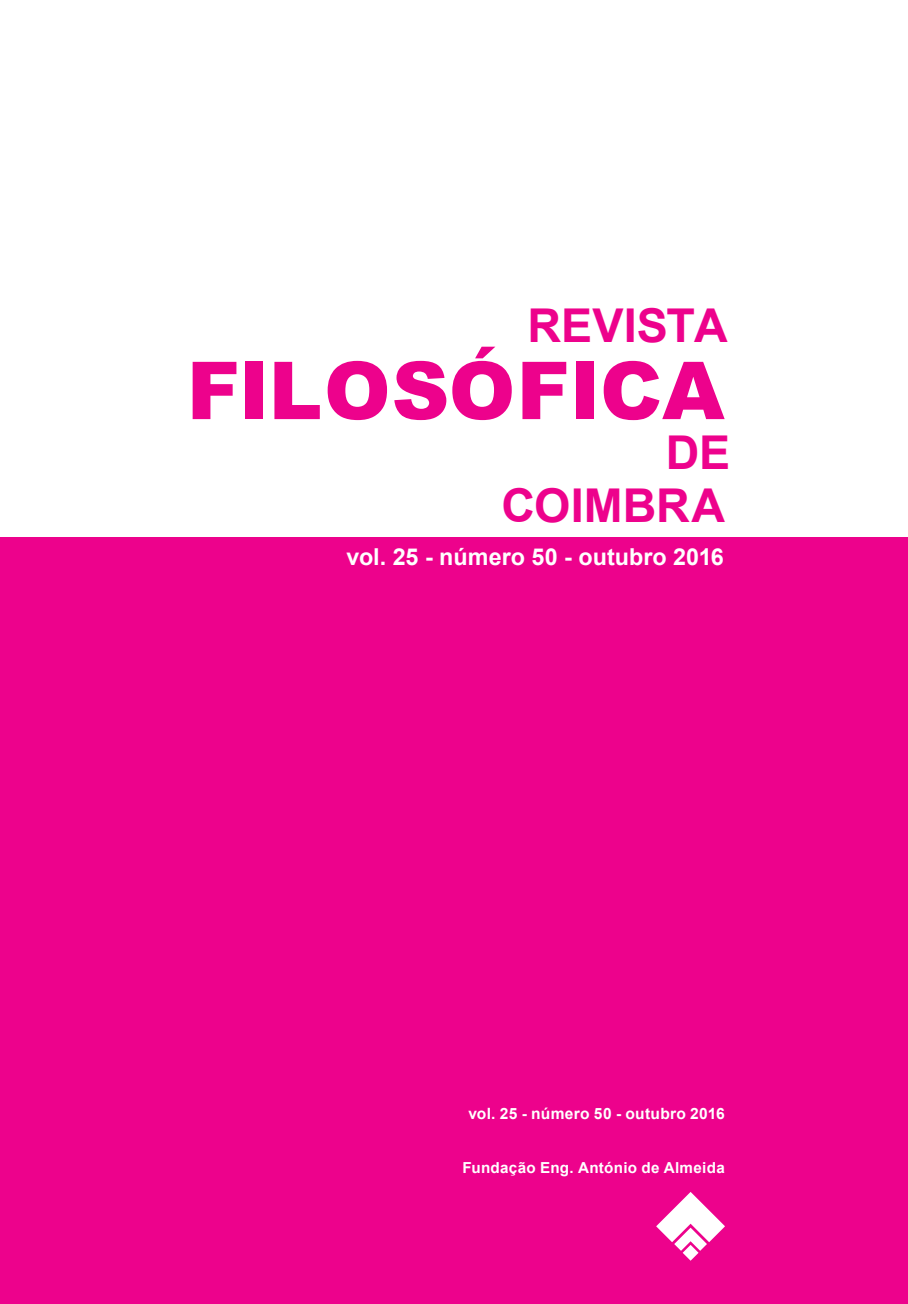
<style>
.page{position:relative;width:908px;height:1304px;background:#fff}
.page>*{position:absolute;margin:0;border:0;box-sizing:border-box;transform-origin:0 0}
.t1{font:900 80px "Arial";letter-spacing:-.005em;color:#ed028c}
.t2{font:700 46.6px "Arial";color:#ed028c}
.t3{font:700 23.4px "Arial";color:#fff}
.t4{font:700 15.6px "Arial";letter-spacing:.015em;color:#fff}
.t5{font:700 15.2px "Arial";letter-spacing:.02em;color:#fff}
</style>
<div class="page">
<div style="left:0;top:537px;width:907px;height:767px;background:#ed028c"></div>
<svg style="left:656px;top:1192px;width:68px;height:69px"></svg>
<p class="t2" style="left:527px;top:295px;width:202px">REVISTA</p>
<p class="t1" style="left:187px;top:332px;width:539px">FILOSÓFICA</p>
<p class="t2" style="left:665px;top:422px;width:66px">DE</p>
<p class="t2" style="left:501px;top:475px;width:225px">COIMBRA</p>
<p class="t3" style="left:346px;top:542px;width:378px">vol. 25 - número 50 - outubro 2016</p>
<p class="t4" style="left:468px;top:1104px;width:258px">vol. 25 - número 50 - outubro 2016</p>
<p class="t5" style="left:462px;top:1157px;width:264px">Fundação Eng. António de Almeida</p>
</div>
